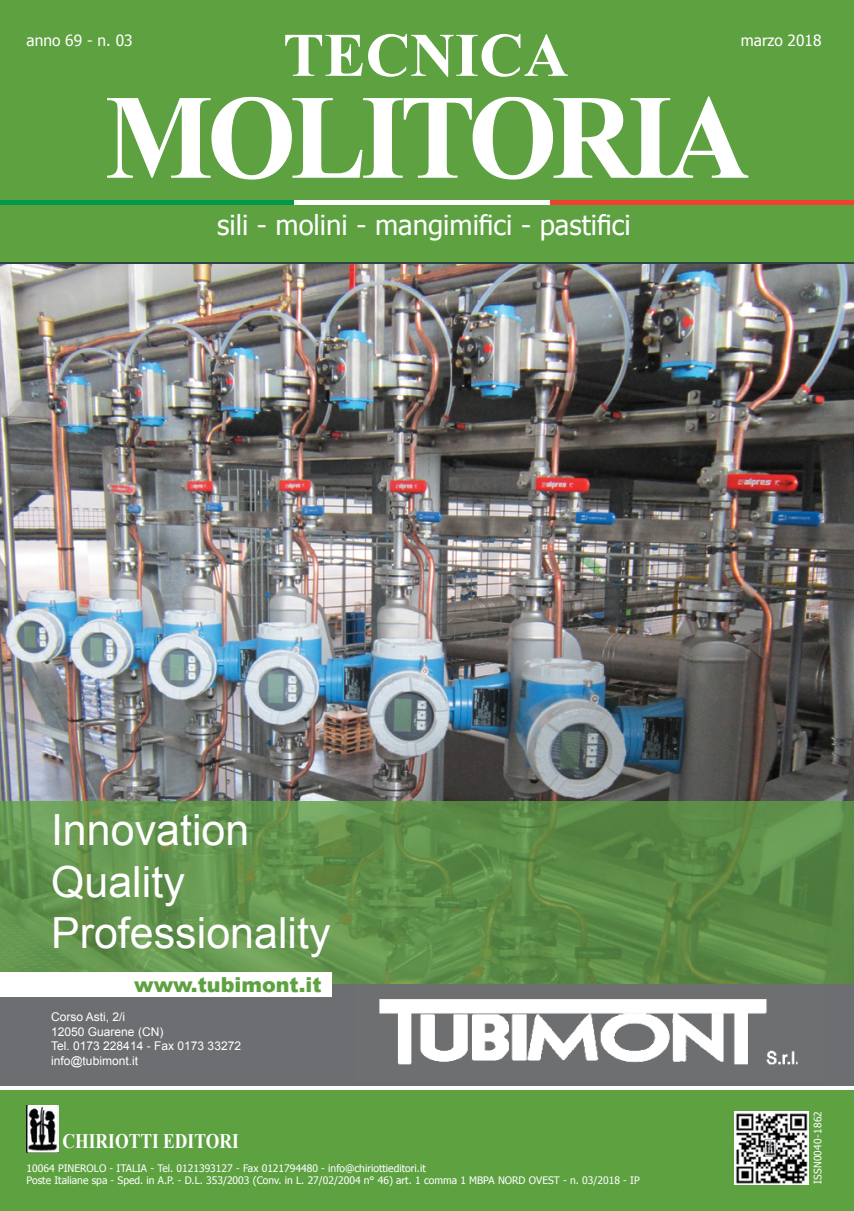
<style>
.page{position:relative;width:854px;height:1211px;background:#fff}
.page>*{position:absolute;margin:0;border:0;box-sizing:border-box;transform-origin:0 0}
.t1{font:700 120.23px "Times New Roman";letter-spacing:-.05em;color:#fff;scale:.95 1}
.t2{font:700 61.95px "Times New Roman";color:#fff}
.t3{font:43.05px/51.6px "Arial";color:#fff}
.t4{font:27.47px "Tahoma";color:#fff}
.t5{font:700 20.65px "Times New Roman";color:#fff;scale:.85 1}
.t6{font:900 20.65px "Arial";color:#5da141}
.t7{font:15.4px "Tahoma";color:#fff}
.t8{font:12.08px/14.3px "Arial";color:#fff}
.t9{font:10.33px/12.4px "Tahoma";color:#fff}
.t10{font:10.33px "Tahoma";letter-spacing:.03em;color:#fff}
</style>
<div class="page">
<img style="left:0;top:264px;width:853px;height:720px">
<div style="left:0;top:984px;width:853px;height:122px;background:#6d6e71"></div>
<div style="left:0;top:972px;width:331px;height:24px;background:#fff"></div>
<img style="left:379px;top:999px;width:419px;height:66px">
<div style="left:0;top:0;width:853px;height:264px;background:#5da141"></div>
<hr style="left:0;top:200px;width:295px;height:4px;background:#00984a">
<hr style="left:295px;top:200px;width:268px;height:4px;background:#fff">
<hr style="left:550px;top:200px;width:303px;height:4px;background:#ef4130">
<div style="left:0;top:1087px;width:853px;height:123px;background:#5da141"></div>
<hr style="left:0;top:1086px;width:853px;height:3px;background:#fff">
<img style="left:27px;top:1105px;width:32px;height:47px">
<img style="left:734px;top:1111px;width:73px;height:73px">
<h2 class="t2" style="left:283px;top:12px;width:287px">TECNICA</h2>
<h1 class="t1" style="left:105px;top:54px;width:680px">MOLITORIA</h1>
<h3 class="t4" style="left:217px;top:207px;width:415px">sili - molini - mangimifici - pastifici</h3>
<h3 class="t7" style="left:27px;top:30px;width:107px">anno 69 - n. 03</h3>
<h3 class="t7" style="left:740px;top:30px;width:82px">marzo 2018</h3>
<h3 class="t3" style="left:51px;top:804px;width:281px">Innovation<br>Quality<br>Professionality</h3>
<h3 class="t6" style="left:134px;top:972px;width:189px">www.tubimont.it</h3>
<p class="t8" style="left:51px;top:1010px;width:191px">Corso Asti, 2/i<br>12050 Guarene (CN)<br>Tel. 0173 228414 - Fax 0173 33272 info@tubimont.it</p>
<h3 class="t5" style="left:62px;top:1126px;width:209px">CHIRIOTTI EDITORI</h3>
<p class="t9" style="left:27px;top:1161px;width:614px">10064 PINEROLO - ITALIA - Tel. 0121393127 - Fax 0121794480 - info@chiriottieditori.it<br>Poste Italiane spa - Sped. in A.P. - D.L. 353/2003 (Conv. in L. 27/02/2004 n° 46) art. 1 comma 1 MBPA NORD OVEST - n. 03/2018 - IP</p>
<p class="t10" style="left:810px;top:1184px;width:75px;rotate:-90deg">ISSN0040-1862</p>
</div>
